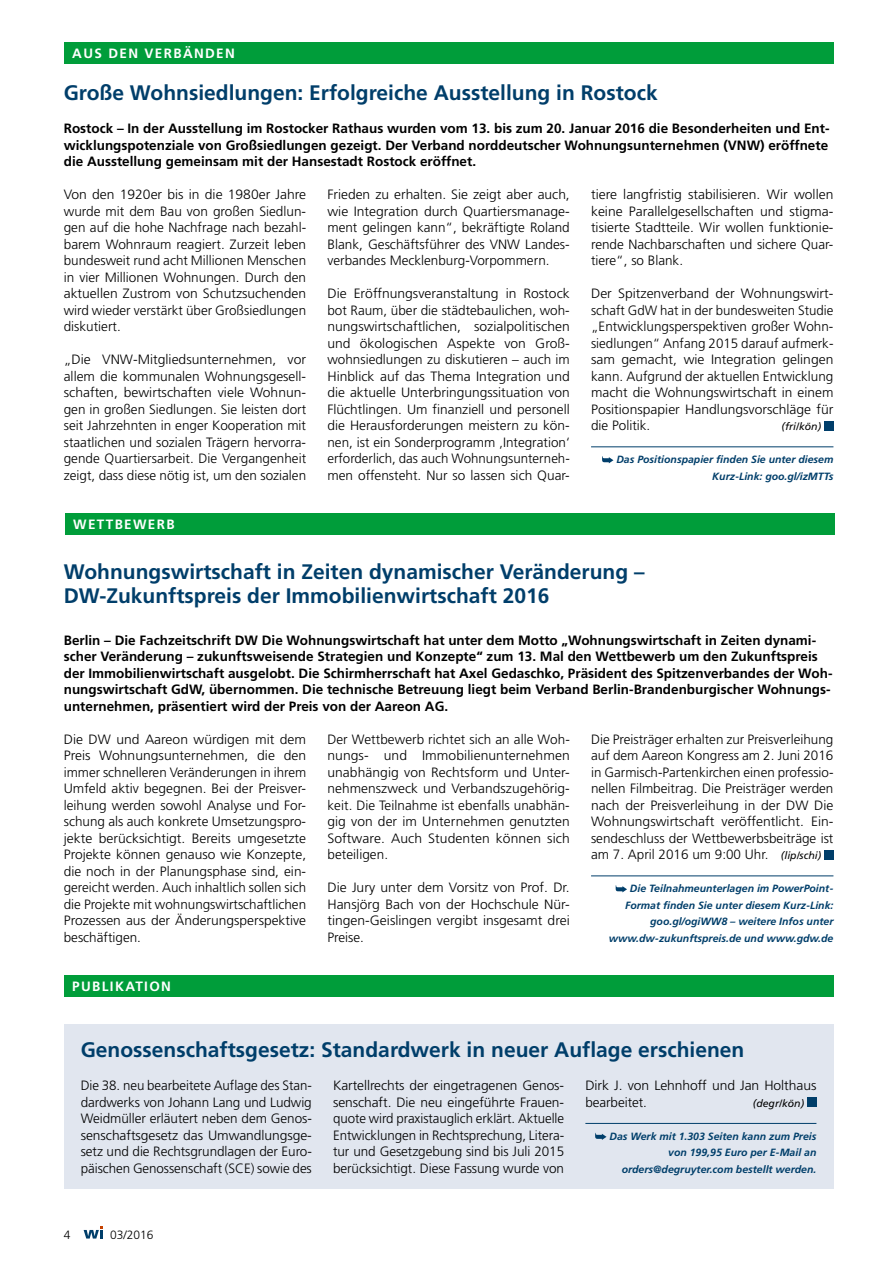
<style>
.page{position:relative;width:893px;height:1263px;background:#fff}
.page>*{position:absolute;margin:0;border:0;box-sizing:border-box;transform-origin:0 0}
.t1{font:700 21px/24px "Frutiger";color:#003e6a}
.t2{font:300 13.5px/16.5px "Frutiger";color:#000;text-align:justify}
.t3{font:700 13.5px/16.5px "Frutiger";color:#000;text-align:justify}
.t4{font:700 13.5px "Frutiger";letter-spacing:.1em;color:#fff}
.t5{font:300 12px "Frutiger";color:#000}
.t6{font:italic 700 10.5px/16.5px "Frutiger";color:#003e6a;text-align:right}
.t7{font:italic 10.5px "Frutiger";color:#000}
.s1{font-weight:400;font-style:italic;font-size:10.5px}
</style>
<div class="page">
<div style="left:64px;top:43px;width:769px;height:21px;background:#009d3a"></div>
<hr style="left:591px;top:446px;width:242px;height:1px;background:#003e6a">
<div style="left:824px;top:421px;width:9px;height:9px;background:#003e6a"></div>
<svg style="left:602px;top:456px;width:11px;height:7px"></svg>
<div style="left:64px;top:975px;width:769px;height:21px;background:#009d3a"></div>
<div style="left:64px;top:1024px;width:769px;height:165px;background:#e1e6ef"></div>
<div style="left:65px;top:513px;width:769px;height:21px;background:#009d3a"></div>
<hr style="left:591px;top:875px;width:242px;height:1px;background:#003e6a">
<div style="left:824px;top:850px;width:9px;height:9px;background:#003e6a"></div>
<svg style="left:616px;top:885px;width:11px;height:7px"></svg>
<hr style="left:585px;top:1123px;width:231px;height:1px;background:#003e6a">
<div style="left:807px;top:1097px;width:9px;height:10px;background:#003e6a"></div>
<svg style="left:595px;top:1133px;width:11px;height:7px"></svg>
<svg style="left:84px;top:1226px;width:19px;height:12px"></svg>
<p class="t4" style="left:72px;top:46px;width:164px">AUS DEN VERBÄNDEN</p>
<h1 class="t1" style="left:64px;top:81px;width:595px">Große Wohnsiedlungen: Erfolgreiche Ausstellung in Rostock</h1>
<p class="t3" style="left:64px;top:120px;width:767px">Rostock – In der Ausstellung im Rostocker Rathaus wurden vom 13. bis zum 20. Januar 2016 die Besonderheiten und Ent&shy;wicklungspotenziale von Großsiedlungen gezeigt. Der Verband norddeutscher Wohnungsunternehmen (VNW) eröffnete die Ausstellung gemeinsam mit der Hansestadt Rostock eröffnet.</p>
<p class="t2" style="left:64px;top:187px;width:244px">Von den 1920er bis in die 1980er Jahre wurde mit dem Bau von großen Siedlun&shy;gen auf die hohe Nachfrage nach bezahl&shy;barem Wohnraum reagiert. Zurzeit leben bundesweit rund acht Millionen Menschen in vier Millionen Wohnungen. Durch den aktuellen Zustrom von Schutzsuchenden wird wieder verstärkt über Großsiedlungen diskutiert.</p>
<p class="t2" style="left:64px;top:352px;width:244px">„Die VNW-Mitgliedsunternehmen, vor allem die kommunalen Wohnungsgesell&shy;schaften, bewirtschaften viele Wohnun&shy;gen in großen Siedlungen. Sie leisten dort seit Jahrzehnten in enger Kooperation mit staatlichen und sozialen Trägern hervorra&shy;gende Quartiersarbeit. Die Vergangenheit zeigt, dass diese nötig ist, um den sozialen</p>
<p class="t2" style="left:591px;top:187px;width:244px">tiere langfristig stabilisieren. Wir wollen keine Parallelgesellschaften und stigma&shy;tisierte Stadtteile. Wir wollen funktionie&shy;rende Nachbarschaften und sichere Quar&shy;tiere“, so Blank.</p>
<p class="t2" style="left:591px;top:286px;width:244px">Der Spitzenverband der Wohnungswirt&shy;schaft GdW hat in der bundesweiten Studie „Entwicklungsperspektiven großer Wohn&shy;siedlungen“ Anfang 2015 darauf aufmerk&shy;sam gemacht, wie Integration gelingen kann. Aufgrund der aktuellen Entwicklung macht die Wohnungswirtschaft in einem Positionspapier Handlungsvorschläge für die Politik.</p>
<p class="t2" style="left:327px;top:187px;width:244px">Frieden zu erhalten. Sie zeigt aber auch, wie Integration durch Quartiersmanage&shy;ment gelingen kann“, bekräftigte Roland Blank, Geschäftsführer des VNW Landes&shy;verbandes Mecklenburg-Vorpommern.</p>
<p class="t2" style="left:327px;top:286px;width:244px">Die Eröffnungsveranstaltung in Rostock bot Raum, über die städtebaulichen, woh&shy;nungswirtschaftlichen, sozialpolitischen und ökologischen Aspekte von Groß&shy;wohnsiedlungen zu diskutieren – auch im Hinblick auf das Thema Integration und die aktuelle Unterbringungssituation von Flüchtlingen. Um finanziell und personell die Herausforderungen meistern zu kön&shy;nen, ist ein Sonderprogramm ‚Integration‘ erforderlich, das auch Wohnungsunterneh&shy;men offensteht. Nur so lassen sich Quar-</p>
<p class="t7" style="left:781px;top:421px;width:41px">(fri/kön)</p>
<p class="t6" style="left:616px;top:451px;width:219px">Das Positionspapier finden Sie unter diesem<br>Kurz-Link: goo.gl/izMTTs</p>
<p class="t4" style="left:73px;top:516px;width:103px">WETTBEWERB</p>
<h1 class="t1" style="left:64px;top:559px;width:582px">Wohnungswirtschaft in Zeiten dynamischer Veränderung –<br>DW-Zukunftspreis der Immobilienwirtschaft 2016</h1>
<p class="t3" style="left:64px;top:632px;width:770px;text-align:left">Berlin – Die Fachzeitschrift DW Die Wohnungswirtschaft hat unter dem Motto „Wohnungswirtschaft in Zeiten dynami&shy;scher Veränderung – zukunftsweisende Strategien und Konzepte“ zum 13. Mal den Wettbewerb um den Zukunftspreis der Immobilienwirtschaft ausgelobt. Die Schirmherrschaft hat Axel Gedaschko, Präsident des Spitzenverbandes der Woh&shy;nungswirtschaft GdW, übernommen. Die technische Betreuung liegt beim Verband Berlin-Brandenburgischer Wohnungs&shy;unternehmen, präsentiert wird der Preis von der Aareon AG.</p>
<p class="t2" style="left:64px;top:731px;width:244px">Die DW und Aareon würdigen mit dem Preis Wohnungsunternehmen, die den immer schnelleren Veränderungen in ihrem Umfeld aktiv begegnen. Bei der Preisver&shy;leihung werden sowohl Analyse und For&shy;schung als auch konkrete Umsetzungspro&shy;jekte berücksichtigt. Bereits umgesetzte Projekte können genauso wie Konzepte, die noch in der Planungsphase sind, ein&shy;gereicht werden. Auch inhaltlich sollen sich die Projekte mit wohnungswirtschaftlichen Prozessen aus der Änderungsperspektive beschäftigen.</p>
<p class="t2" style="left:327px;top:731px;width:244px">Der Wettbewerb richtet sich an alle Woh&shy;nungs- und Immobilienunternehmen unabhängig von Rechtsform und Unter&shy;nehmenszweck und Verbandszugehörig&shy;keit. Die Teilnahme ist ebenfalls unabhän&shy;gig von der im Unternehmen genutzten Software. Auch Studenten können sich beteiligen.</p>
<p class="t2" style="left:327px;top:880px;width:244px">Die Jury unter dem Vorsitz von Prof. Dr.<br>Hansjörg Bach von der Hochschule Nür&shy;tingen-Geislingen vergibt insgesamt drei Preise.</p>
<p class="t4" style="left:72px;top:978px;width:100px">PUBLIKATION</p>
<p class="t2" style="left:591px;top:731px;width:244px">Die Preisträger erhalten zur Preisverleihung auf dem Aareon Kongress am 2. Juni 2016 in Garmisch-Partenkirchen einen professio&shy;nellen Filmbeitrag. Die Preisträger werden nach der Preisverleihung in der DW Die Wohnungswirtschaft veröffentlicht. Ein&shy;sendeschluss der Wettbewerbsbeiträge ist am 7. April 2016 um 9:00 Uhr. <span class="s1">(lip/schi)</span></p>
<p class="t6" style="left:609px;top:880px;width:226px">Die Teilnahmeunterlagen im PowerPoint-Format finden Sie unter diesem Kurz-Link: goo.gl/ogiWW8 – weitere Infos unter www.dw-zukunftspreis.de und www.gdw.de</p>
<h1 class="t1" style="left:81px;top:1037px;width:665px">Genossenschaftsgesetz: Standardwerk in neuer Auflage erschienen</h1>
<p class="t2" style="left:81px;top:1078px;width:233px">Die 38. neu bearbeitete Auflage des Stan&shy;dardwerks von Johann Lang und Ludwig Weidmüller erläutert neben dem Genos&shy;senschaftsgesetz das Umwandlungsge&shy;setz und die Rechtsgrundlagen der Euro&shy;päischen Genossenschaft (SCE) sowie des</p>
<p class="t2" style="left:333px;top:1078px;width:233px">Kartellrechts der eingetragenen Genos&shy;senschaft. Die neu eingeführte Frauen&shy;quote wird praxistauglich erklärt. Aktuelle Entwicklungen in Rechtsprechung, Litera&shy;tur und Gesetzgebung sind bis Juli 2015 berücksichtigt. Diese Fassung wurde von</p>
<p class="t2" style="left:585px;top:1078px;width:233px">Dirk J. von Lehnhoff und Jan Holthaus bearbeitet.</p>
<p class="t7" style="left:753px;top:1097px;width:53px">(degr/kön)</p>
<p class="t6" style="left:609px;top:1128px;width:208px">Das Werk mit 1.303 Seiten kann zum Preis von 199,95 Euro per E-Mail an orders@degruyter.com bestellt werden.</p>
<p class="t5" style="left:64px;top:1227px;width:8px">4</p>
<p class="t5" style="left:110px;top:1227px;width:45px">03/2016</p>
</div>
